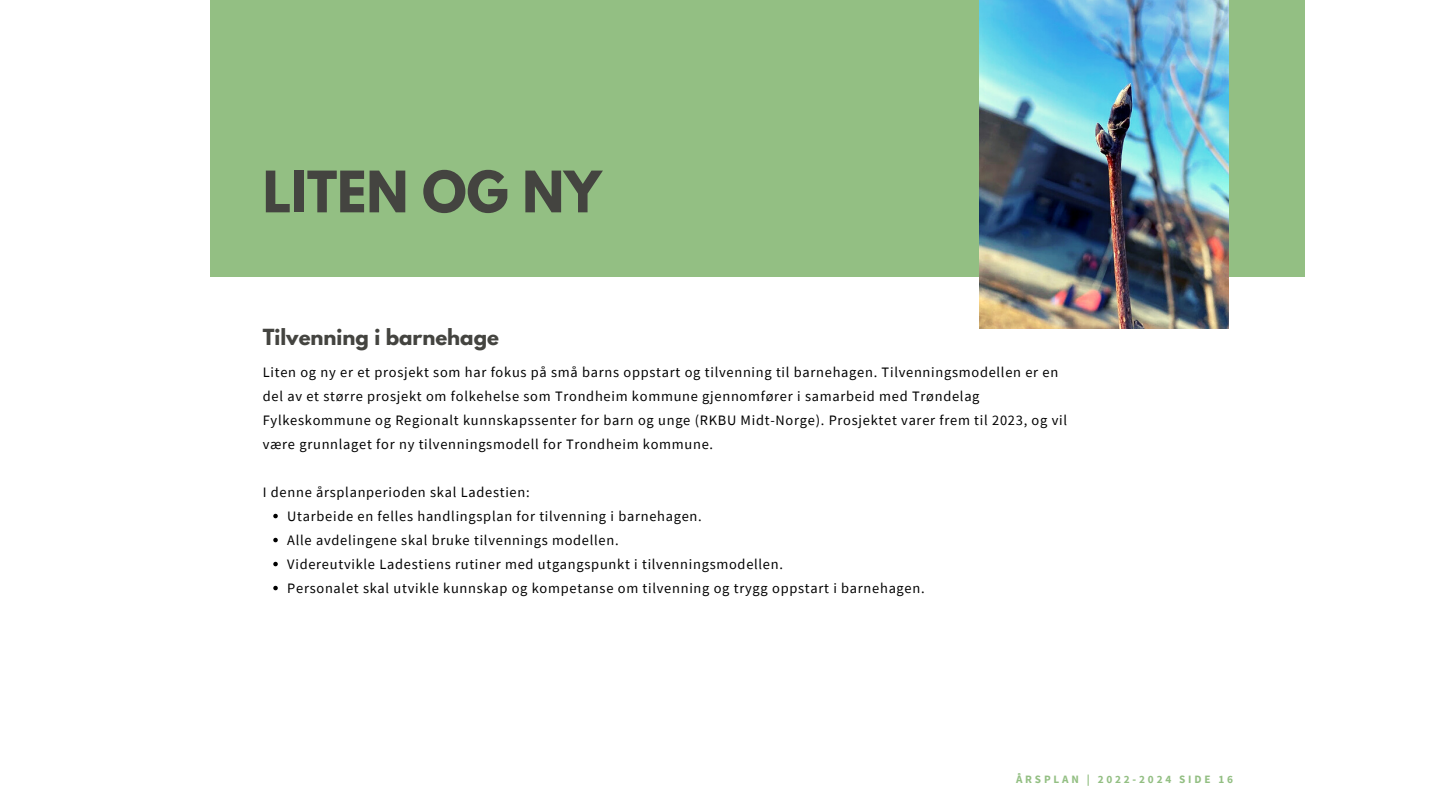
<style>
.page{position:relative;width:1440px;height:810px;background:#fff}
.page>*{position:absolute;margin:0;border:0;box-sizing:border-box;transform-origin:0 0}
.t1{font:700 50.6px "League Spartan";color:#444440}
.t2{font:700 19.7px "League Spartan";color:#444440}
.t3{font:14.4px/24px "Source Sans Pro";letter-spacing:.05em;color:#000}
.t4{font:700 11.2px "Source Sans Pro";letter-spacing:.25em;color:#93bf83}
</style>
<div class="page">
<div style="left:210px;top:0;width:1095px;height:277px;background:#93bf83"></div>
<svg style="left:273px;top:514px;width:5px;height:4px"></svg>
<svg style="left:273px;top:538px;width:5px;height:4px"></svg>
<svg style="left:273px;top:562px;width:5px;height:4px"></svg>
<svg style="left:273px;top:586px;width:5px;height:4px"></svg>
<img style="left:979px;top:0;width:250px;height:328px">
<h1 class="t1" style="left:263px;top:167px;width:340px">LITEN OG NY</h1>
<h2 class="t2" style="left:263px;top:327px;width:238px">Tilvenning i barnehage</h2>
<p class="t3" style="left:263px;top:359px;width:806px">Liten og ny er et prosjekt som har fokus på små barns oppstart og tilvenning til barnehagen. Tilvenningsmodellen er en del av et større prosjekt om folkehelse som Trondheim kommune gjennomfører i samarbeid med Trøndelag Fylkeskommune og Regionalt kunnskapssenter for barn og unge (RKBU Midt-Norge). Prosjektet varer frem til 2023, og vil være grunnlaget for ny tilvenningsmodell for Trondheim kommune.</p>
<p class="t3" style="left:263px;top:479px;width:268px">I denne årsplanperioden skal Ladestien:</p>
<p class="t3" style="left:287px;top:503px;width:639px">Utarbeide en felles handlingsplan for tilvenning i barnehagen.<br>Alle avdelingene skal bruke tilvennings modellen.<br>Videreutvikle Ladestiens rutiner med utgangspunkt i tilvenningsmodellen.<br>Personalet skal utvikle kunnskap og kompetanse om tilvenning og trygg oppstart i barnehagen.</p>
<p class="t4" style="left:1016px;top:771px;width:219px">ÅRSPLAN | 2022-2024 SIDE 16</p>
</div>
